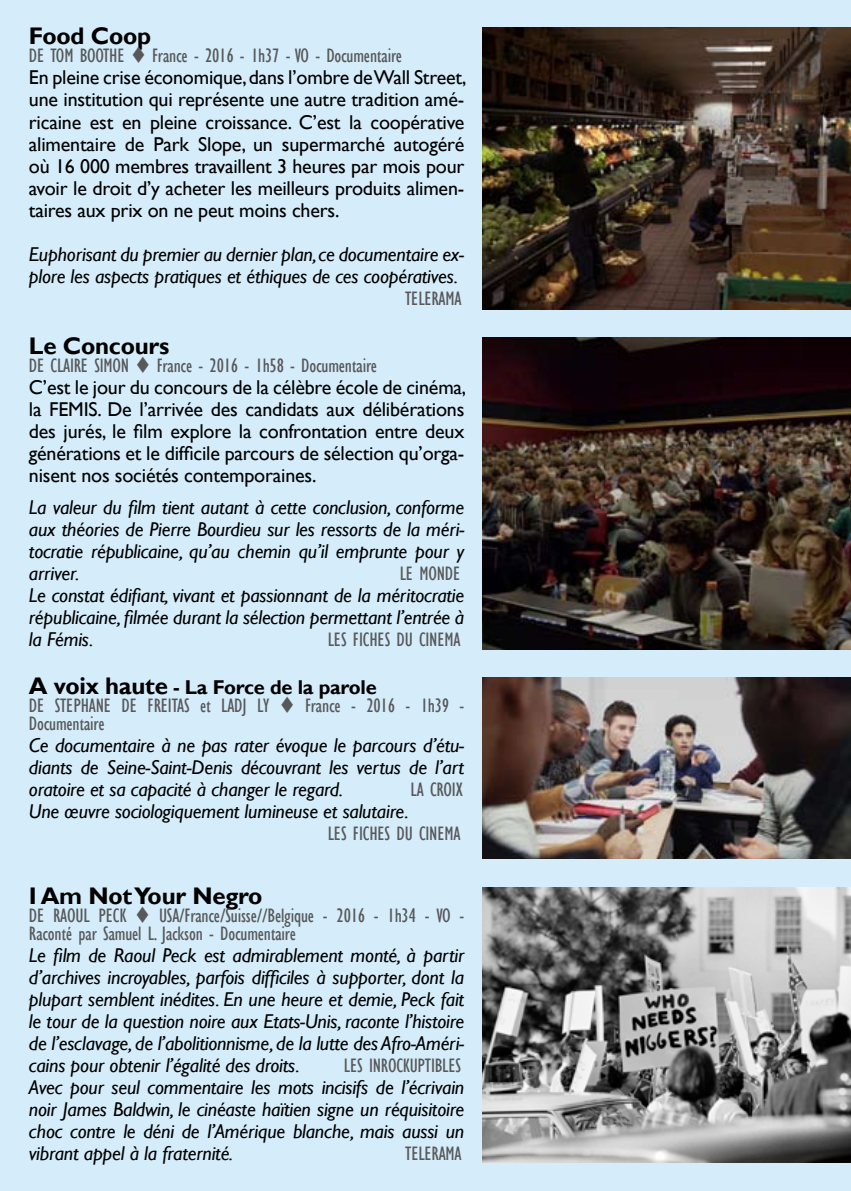
<style>
.page{position:relative;width:851px;height:1191px;background:#fff}
.page>*{position:absolute;margin:0;border:0;box-sizing:border-box;transform-origin:0 0}
.t1{font:700 24px "Gill Sans";letter-spacing:-.01em;color:#000}
.t2{font:italic 20px/22px "Gill Sans";letter-spacing:-.01em;color:#000;text-align:justify}
.t3{font:20px/22px "Gill Sans";letter-spacing:-.01em;color:#000}
.t4{font:condensed 20px/18px "Gill Sans";letter-spacing:-.01em;color:#58585a}
.s1{font-stretch:condensed;color:#58585a}
.s2{color:#58585a}
.s3{font-weight:700;font-stretch:normal;font-size:24px;color:#000}
.s4{font-weight:700;font-stretch:normal;color:#000}
</style>
<div class="page">
<div style="left:0;top:0;width:850px;height:1191px;background:#d5edfa"></div>
<img style="left:482px;top:337px;width:368px;height:312px">
<img style="left:482px;top:28px;width:368px;height:281px">
<img style="left:482px;top:887px;width:368px;height:275px">
<img style="left:482px;top:678px;width:368px;height:180px">
<p class="t1" style="left:29px;top:22px;width:124px">Food Coop</p>
<p class="t3" style="left:29px;top:45px;width:439px"><span class="s1">DE TOM BOOTHE</span> <span class="s2">▼</span> <span class="s1">France - 2016 - 1h37 - VO - Documentaire<br></span>En pleine crise économique, dans l’ombre de Wall Street, une institution qui représente une autre tradition amé&shy;ricaine est en pleine croissance. C’est la coopérative alimentaire de Park Slope, un supermarché autogéré où 16 000 membres travaillent 3 heures par mois pour avoir le droit d’y acheter les meilleurs produits alimen&shy;taires aux prix on ne peut moins chers.</p>
<p class="t2" style="left:29px;top:243px;width:437px">Euphorisant du premier au dernier plan, ce documentaire ex&shy;plore les aspects pratiques et éthiques de ces coopératives.</p>
<p class="t4" style="left:405px;top:289px;width:58px">TELERAMA</p>
<p class="t1" style="left:29px;top:331px;width:142px">Le Concours</p>
<p class="t3" style="left:29px;top:355px;width:439px"><span class="s1">DE CLAIRE SIMON</span> <span class="s2">▼</span> <span class="s1">France - 2016 - 1h58 - Documentaire<br></span>C’est le jour du concours de la célèbre école de cinéma, la FEMIS. De l’arrivée des candidats aux délibérations des jurés, le film explore la confrontation entre deux générations et le difficile parcours de sélection qu’orga&shy;nisent nos sociétés contemporaines.</p>
<p class="t2" style="left:29px;top:497px;width:437px">La valeur du film tient autant à cette conclusion, conforme aux théories de Pierre Bourdieu sur les ressorts de la méri&shy;tocratie républicaine, qu’au chemin qu’il emprunte pour y arriver.</p>
<p class="t4" style="left:400px;top:565px;width:62px">LE MONDE</p>
<p class="t2" style="left:29px;top:585px;width:437px">Le constat édifiant, vivant et passionnant de la méritocratie républicaine, filmée durant la sélection permettant l’entrée à la Fémis.</p>
<p class="t4" style="left:328px;top:631px;width:134px">LES FICHES DU CINEMA</p>
<p class="t4" style="left:29px;top:679px;width:437px"><span class="s3">A voix haute</span> <span class="s4">- La Force de la parole<br></span>DE STEPHANE DE FREITAS et LADJ LY ▼ France - 2016 - 1h39 -<br>Documentaire</p>
<p class="t2" style="left:29px;top:735px;width:437px">Ce documentaire à ne pas rater évoque le parcours d’étu&shy;diants de Seine-Saint-Denis découvrant les vertus de l’art oratoire et sa capacité à changer le regard.</p>
<p class="t4" style="left:410px;top:781px;width:54px">LA CROIX</p>
<p class="t2" style="left:29px;top:801px;width:381px">Une œuvre sociologiquement lumineuse et salutaire.</p>
<p class="t4" style="left:328px;top:825px;width:134px">LES FICHES DU CINEMA</p>
<p class="t1" style="left:29px;top:881px;width:235px">I Am Not Your Negro</p>
<p class="t4" style="left:29px;top:906px;width:437px">DE RAOUL PECK ▼ USA/France/Suisse//Belgique - 2016 - 1h34 - VO -<br>Raconté par Samuel L. Jackson - Documentaire</p>
<p class="t2" style="left:29px;top:944px;width:437px">Le film de Raoul Peck est admirablement monté, à partir d’archives incroyables, parfois difficiles à supporter, dont la plupart semblent inédites. En une heure et demie, Peck fait le tour de la question noire aux Etats-Unis, raconte l’histoire de l’esclavage, de l’abolitionnisme, de la lutte des Afro-Améri&shy;cains pour obtenir l’égalité des droits.</p>
<p class="t4" style="left:344px;top:1056px;width:118px">LES INROCKUPTIBLES</p>
<p class="t2" style="left:29px;top:1076px;width:437px">Avec pour seul commentaire les mots incisifs de l’écrivain noir James Baldwin, le cinéaste haïtien signe un réquisitoire choc contre le déni de l’Amérique blanche, mais aussi un vibrant appel à la fraternité.</p>
<p class="t4" style="left:405px;top:1144px;width:58px">TELERAMA</p>
</div>
